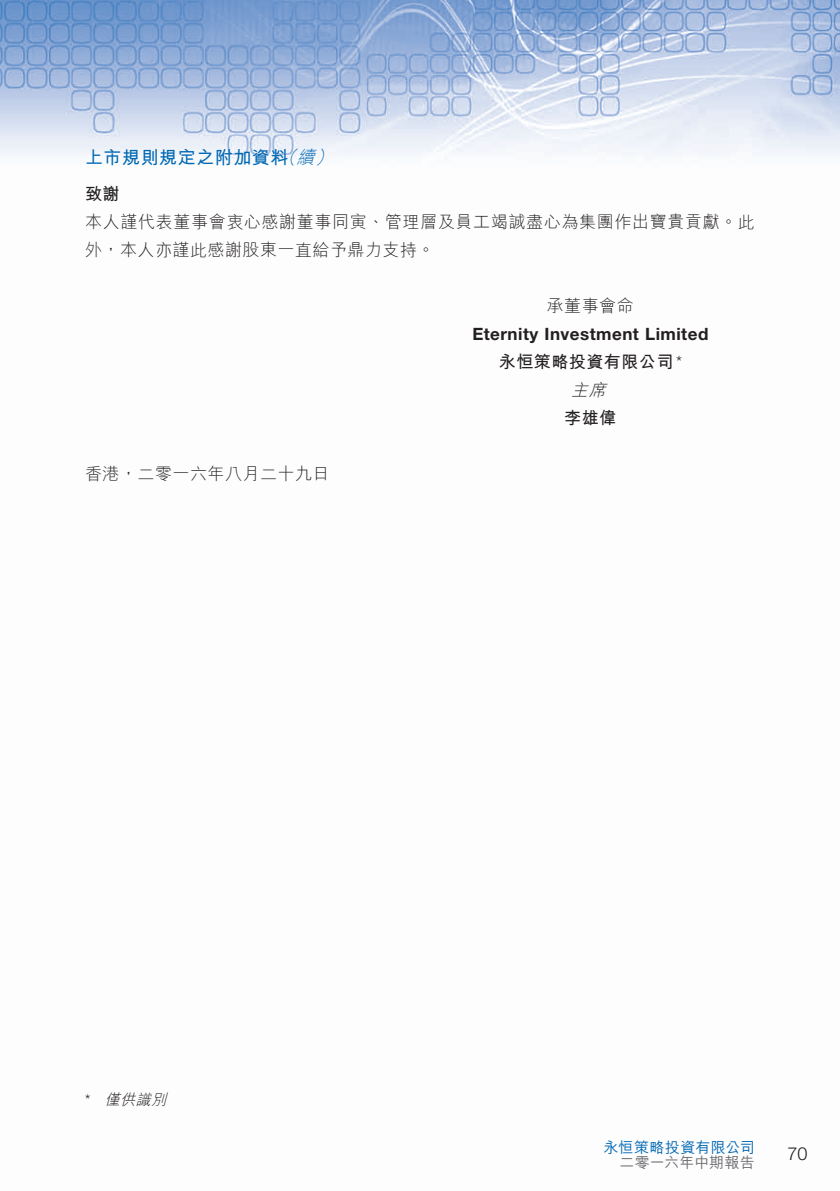
<style>
.page{position:relative;width:840px;height:1191px;background:#fff}
.page>*{position:absolute;margin:0;border:0;box-sizing:border-box;transform-origin:0 0}
.t1{font:700 18px "M Hei HK";letter-spacing:.03em;color:#0168b3}
.t2{font:italic 300 18px "M Hei HK";color:#0168b3}
.t3{font:300 18px "Helvetica Neue";color:#231f20}
.t4{font:300 17px/28px "M Hei HK";letter-spacing:.035em;color:#231f20}
.t5{font:700 17px "Helvetica Neue";letter-spacing:.03em;color:#231f20}
.t6{font:700 17px/28px "M Hei HK";letter-spacing:.03em;color:#231f20;text-align:center}
.t7{font:500 15px "M Hei HK";letter-spacing:.015em;color:#0168b3}
.t8{font:500 15px "M Hei HK";letter-spacing:.005em;color:#6c6d70}
.t9{font:italic 300 15px "M Hei HK";color:#231f20}
.t10{font:300 15px "Helvetica Neue";color:#231f20}
.s1{font-family:"Helvetica Neue";font-weight:300}
.s2{font-weight:300;font-style:italic}
</style>
<div class="page">
<img style="left:0;top:0;width:839px;height:160px">
<p class="t2" style="left:296px;top:144px;width:26px">續</p>
<p class="t2" style="left:278px;top:144px;width:26px">（</p>
<p class="t2" style="left:315px;top:144px;width:26px">(</p>
<p class="t1" style="left:85px;top:144px;width:205px">上市規則規定之附加資料</p>
<p class="t6" style="left:85px;top:178px;width:36px">致謝</p>
<p class="t4" style="left:85px;top:207px;width:670px">本人謹代表董事會衷心感謝董事同寅、管理層及員工竭誠盡心為集團作出寶貴貢獻。此外，本人亦謹此感謝股東一直給予鼎力支持。</p>
<p class="t4" style="left:546px;top:291px;width:88px">承董事會命</p>
<p class="t5" style="left:472px;top:323px;width:237px">Eternity Investment Limited</p>
<p class="t6" style="left:498px;top:346px;width:184px">永恒策略投資有限公司<span class="s1">*</span><span class="s2">主席</span></p>
<p class="t6" style="left:564px;top:402px;width:53px">李雄偉</p>
<p class="t4" style="left:85px;top:459px;width:246px">香港，二零一六年八月二十九日</p>
<p class="t10" style="left:85px;top:1090px;width:7px">*</p>
<p class="t9" style="left:105px;top:1089px;width:68px">僅供識別</p>
<p class="t7" style="left:603px;top:1137px;width:153px">永恒策略投資有限公司</p>
<p class="t8" style="left:619px;top:1152px;width:137px">二零一六年中期報告</p>
<p class="t3" style="left:787px;top:1142px;width:21px">70</p>
</div>
